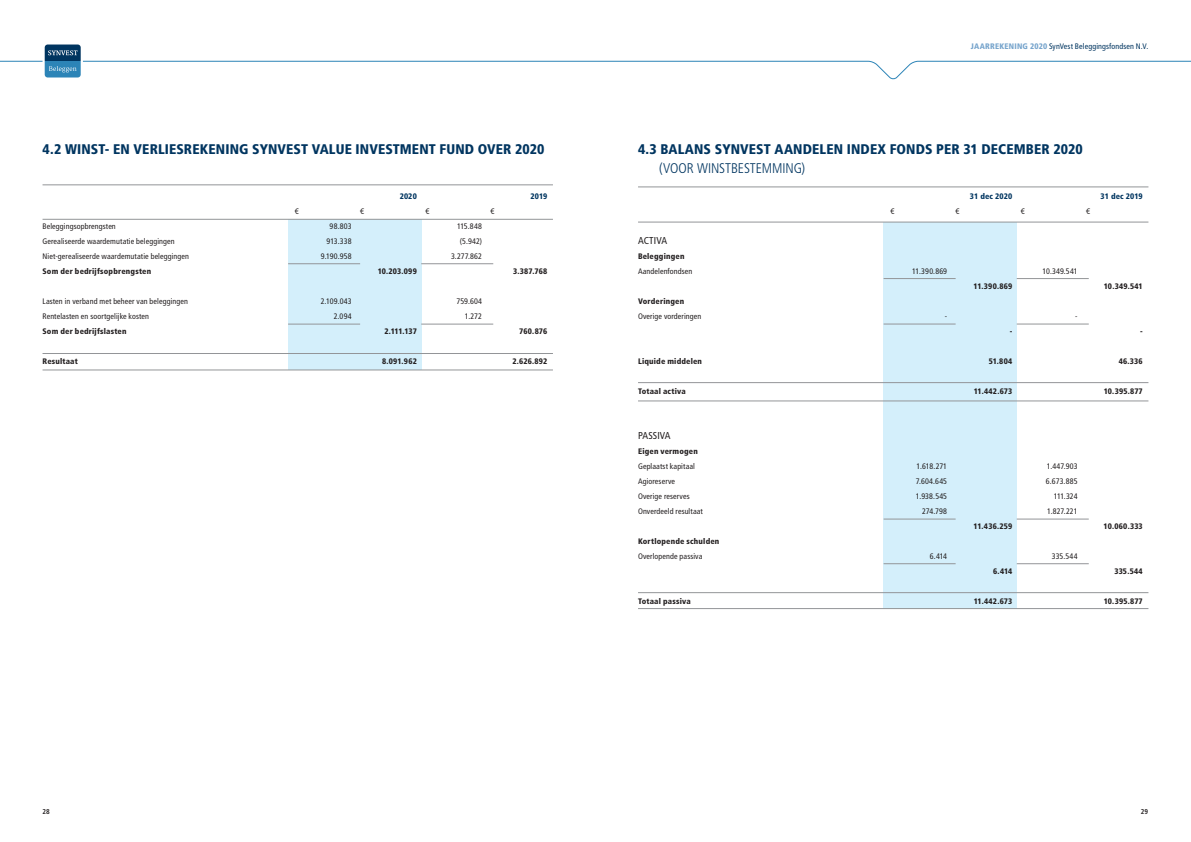
<style>
.page{position:relative;width:1191px;height:842px;background:#fff}
.page>*{position:absolute;margin:0;border:0;box-sizing:border-box;transform-origin:0 0}
.Broodtekst{font:900 condensed 14px "Frutiger LT Std";letter-spacing:.01em;color:#003560}
.Broodtekst-2{font:300 condensed 14px "Frutiger LT Std";letter-spacing:-.005em;color:#003560}
.Broodtekst-3{font:condensed 10px "Frutiger LT Std";letter-spacing:.005em;color:#231f20}
.Broodtekst-4{font:condensed 8px/15px "Frutiger LT Std";letter-spacing:.015em;color:#231f20;text-align:right}
.Broodtekst-5{font:900 condensed 8px "Frutiger LT Std";letter-spacing:.02em;color:#231f20}
.t1{font:condensed 8px "Frutiger LT Std";letter-spacing:.015em;color:#003560}
.Broodtekst-6{font:900 condensed 8px "Frutiger LT Std";letter-spacing:.02em;color:#003560}
.t2{font:700 condensed 7px "Frutiger LT Std";color:#231f20}
.s1{font-weight:900;color:#76a4cc}
</style>
<div class="page">
<svg style="left:43px;top:42px;width:40px;height:38px"></svg>
<svg style="left:0;top:45px;width:1191px;height:35px"></svg>
<div style="left:288px;top:219px;width:133px;height:151px;background:#d4effb"></div>
<hr style="left:288px;top:324px;width:72px;height:1px;background:#939598">
<hr style="left:288px;top:264px;width:72px;height:1px;background:#939598">
<hr style="left:421px;top:324px;width:72px;height:1px;background:#939598">
<hr style="left:421px;top:264px;width:72px;height:1px;background:#939598">
<hr style="left:43px;top:353px;width:510px;height:1px;background:#939598">
<hr style="left:43px;top:370px;width:510px;height:1px;background:#939598">
<hr style="left:43px;top:219px;width:510px;height:1px;background:#939598">
<hr style="left:43px;top:185px;width:510px;height:1px;background:#939598">
<hr style="left:638px;top:187px;width:510px;height:1px;background:#939598">
<div style="left:883px;top:222px;width:133px;height:387px;background:#d4effb"></div>
<hr style="left:883px;top:324px;width:72px;height:1px;background:#939598">
<hr style="left:883px;top:278px;width:72px;height:1px;background:#939598">
<hr style="left:883px;top:519px;width:72px;height:1px;background:#939598">
<hr style="left:883px;top:563px;width:72px;height:1px;background:#939598">
<hr style="left:1016px;top:324px;width:72px;height:1px;background:#939598">
<hr style="left:1016px;top:278px;width:72px;height:1px;background:#939598">
<hr style="left:1016px;top:519px;width:72px;height:1px;background:#939598">
<hr style="left:1016px;top:563px;width:72px;height:1px;background:#939598">
<hr style="left:638px;top:401px;width:510px;height:1px;background:#939598">
<hr style="left:638px;top:382px;width:510px;height:1px;background:#939598">
<hr style="left:638px;top:592px;width:510px;height:1px;background:#939598">
<hr style="left:638px;top:608px;width:510px;height:1px;background:#939598">
<hr style="left:638px;top:222px;width:510px;height:1px;background:#939598">
<p class="t1" style="left:971px;top:42px;width:179px"><span class="s1">JAARREKENING 2020</span> SynVest Beleggingsfondsen N.V.</p>
<p class="Broodtekst" style="left:43px;top:141px;width:503px">4.2 WINST- EN VERLIESREKENING SYNVEST VALUE INVESTMENT FUND OVER 2020</p>
<p class="Broodtekst" style="left:638px;top:141px;width:446px">4.3 BALANS SYNVEST AANDELEN INDEX FONDS PER 31 DECEMBER 2020</p>
<p class="Broodtekst-4" style="left:43px;top:219px;width:75px">Beleggingsopbrengsten</p>
<p class="Broodtekst-4" style="left:43px;top:234px;width:134px">Gerealiseerde waardemutatie beleggingen</p>
<p class="Broodtekst-4" style="left:43px;top:249px;width:148px">Niet-gerealiseerde waardemutatie beleggingen</p>
<p class="Broodtekst-5" style="left:43px;top:266px;width:110px">Som der bedrijfsopbrengsten</p>
<p class="Broodtekst-4" style="left:43px;top:294px;width:147px">Lasten in verband met beheer van beleggingen</p>
<p class="Broodtekst-4" style="left:43px;top:309px;width:108px">Rentelasten en soortgelijke kosten</p>
<p class="Broodtekst-5" style="left:43px;top:326px;width:86px">Som der bedrijfslasten</p>
<p class="Broodtekst-5" style="left:43px;top:356px;width:37px">Resultaat</p>
<p class="Broodtekst-4" style="left:295px;top:204px;width:5px">€</p>
<p class="Broodtekst-4" style="left:330px;top:219px;width:23px">98.803</p>
<p class="Broodtekst-4" style="left:326px;top:234px;width:27px">913.338</p>
<p class="Broodtekst-4" style="left:321px;top:249px;width:32px">9.190.958</p>
<p class="Broodtekst-4" style="left:321px;top:294px;width:32px">2.109.043</p>
<p class="Broodtekst-4" style="left:334px;top:309px;width:19px">2.094</p>
<p class="Broodtekst-6" style="left:400px;top:191px;width:19px">2020</p>
<p class="Broodtekst-4" style="left:360px;top:204px;width:5px">€</p>
<p class="Broodtekst-4" style="left:425px;top:204px;width:5px">€</p>
<p class="Broodtekst-4" style="left:490px;top:204px;width:5px">€</p>
<p class="Broodtekst-5" style="left:378px;top:266px;width:41px">10.203.099</p>
<p class="Broodtekst-5" style="left:384px;top:326px;width:34px">2.111.137</p>
<p class="Broodtekst-5" style="left:382px;top:356px;width:36px">8.091.962</p>
<p class="Broodtekst-4" style="left:457px;top:219px;width:26px">115.848</p>
<p class="Broodtekst-4" style="left:460px;top:234px;width:24px">(5.942)</p>
<p class="Broodtekst-4" style="left:451px;top:249px;width:33px">3.277.862</p>
<p class="Broodtekst-4" style="left:456px;top:294px;width:27px">759.604</p>
<p class="Broodtekst-4" style="left:465px;top:309px;width:19px">1.272</p>
<p class="Broodtekst-6" style="left:530px;top:191px;width:18px">2019</p>
<p class="Broodtekst-5" style="left:513px;top:266px;width:36px">3.387.768</p>
<p class="Broodtekst-5" style="left:519px;top:326px;width:29px">760.876</p>
<p class="Broodtekst-5" style="left:512px;top:356px;width:36px">2.626.892</p>
<p class="Broodtekst-2" style="left:659px;top:160px;width:147px">(VOOR WINSTBESTEMMING)</p>
<p class="Broodtekst-3" style="left:638px;top:235px;width:31px">ACTIVA</p>
<p class="Broodtekst-5" style="left:638px;top:251px;width:48px">Beleggingen</p>
<p class="Broodtekst-4" style="left:638px;top:264px;width:56px">Aandelenfondsen</p>
<p class="Broodtekst-5" style="left:638px;top:296px;width:48px">Vorderingen</p>
<p class="Broodtekst-4" style="left:638px;top:309px;width:65px">Overige vorderingen</p>
<p class="Broodtekst-5" style="left:638px;top:356px;width:66px">Liquide middelen</p>
<p class="Broodtekst-5" style="left:638px;top:386px;width:49px">Totaal activa</p>
<p class="Broodtekst-3" style="left:638px;top:430px;width:34px">PASSIVA</p>
<p class="Broodtekst-5" style="left:638px;top:446px;width:61px">Eigen vermogen</p>
<p class="Broodtekst-4" style="left:638px;top:459px;width:58px">Geplaatst kapitaal</p>
<p class="Broodtekst-4" style="left:638px;top:474px;width:39px">Agioreserve</p>
<p class="Broodtekst-4" style="left:638px;top:489px;width:53px">Overige reserves</p>
<p class="Broodtekst-4" style="left:638px;top:504px;width:66px">Onverdeeld resultaat</p>
<p class="Broodtekst-5" style="left:638px;top:536px;width:83px">Kortlopende schulden</p>
<p class="Broodtekst-4" style="left:638px;top:549px;width:66px">Overlopende passiva</p>
<p class="Broodtekst-5" style="left:638px;top:596px;width:54px">Totaal passiva</p>
<p class="Broodtekst-4" style="left:890px;top:204px;width:5px">€</p>
<p class="Broodtekst-6" style="left:969px;top:191px;width:44px">31 dec 2020</p>
<p class="Broodtekst-4" style="left:955px;top:204px;width:5px">€</p>
<p class="Broodtekst-4" style="left:1020px;top:204px;width:5px">€</p>
<p class="Broodtekst-4" style="left:1086px;top:204px;width:5px">€</p>
<p class="Broodtekst-6" style="left:1100px;top:191px;width:44px">31 dec 2019</p>
<p class="Broodtekst-4" style="left:912px;top:264px;width:36px">11.390.869</p>
<p class="Broodtekst-4" style="left:944px;top:309px;width:4px">-</p>
<p class="Broodtekst-5" style="left:973px;top:281px;width:40px">11.390.869</p>
<p class="Broodtekst-5" style="left:1009px;top:326px;width:4px">-</p>
<p class="Broodtekst-5" style="left:988px;top:356px;width:25px">51.804</p>
<p class="Broodtekst-5" style="left:973px;top:386px;width:40px">11.442.673</p>
<p class="Broodtekst-4" style="left:1042px;top:264px;width:37px">10.349.541</p>
<p class="Broodtekst-4" style="left:1075px;top:309px;width:4px">-</p>
<p class="Broodtekst-5" style="left:1103px;top:281px;width:40px">10.349.541</p>
<p class="Broodtekst-5" style="left:1140px;top:326px;width:4px">-</p>
<p class="Broodtekst-5" style="left:1118px;top:356px;width:26px">46.336</p>
<p class="Broodtekst-5" style="left:1103px;top:386px;width:40px">10.395.877</p>
<p class="Broodtekst-4" style="left:915px;top:459px;width:33px">1.618.271<br>7.604.645<br>1.938.545<br>274.798</p>
<p class="Broodtekst-4" style="left:930px;top:549px;width:19px">6.414</p>
<p class="Broodtekst-5" style="left:973px;top:521px;width:40px">11.436.259</p>
<p class="Broodtekst-5" style="left:993px;top:566px;width:21px">6.414</p>
<p class="Broodtekst-5" style="left:973px;top:596px;width:40px">11.442.673</p>
<p class="Broodtekst-4" style="left:1046px;top:459px;width:32px">1.447.903</p>
<p class="Broodtekst-4" style="left:1046px;top:474px;width:33px">6.673.885</p>
<p class="Broodtekst-4" style="left:1053px;top:489px;width:25px">111.324</p>
<p class="Broodtekst-4" style="left:1047px;top:504px;width:32px">1.827.221</p>
<p class="Broodtekst-4" style="left:1051px;top:549px;width:27px">335.544</p>
<p class="Broodtekst-5" style="left:1103px;top:521px;width:41px">10.060.333</p>
<p class="Broodtekst-5" style="left:1114px;top:566px;width:30px">335.544</p>
<p class="Broodtekst-5" style="left:1103px;top:596px;width:40px">10.395.877</p>
<p class="t2" style="left:43px;top:807px;width:9px">28</p>
<p class="t2" style="left:1140px;top:807px;width:9px">29</p>
</div>
